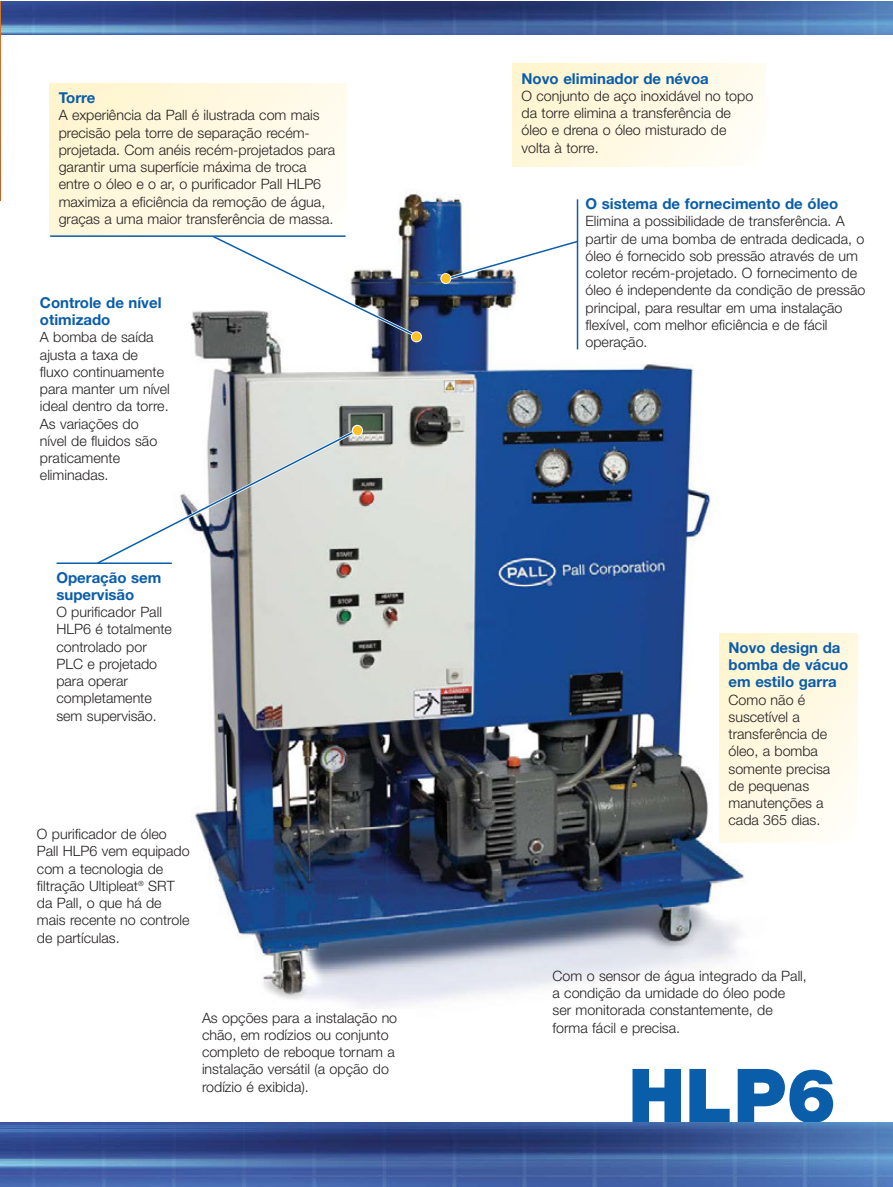
<style>
.page{position:relative;width:893px;height:1187px;background:#fff}
.page>*{position:absolute;margin:0;border:0;box-sizing:border-box;transform-origin:0 0}
.t1{font:900 75px "Helvetica Neue";color:#0a5da9}
.t2{font:700 15px/17.2px "Helvetica Neue";color:#0a5da9}
.t3{font:300 14.25px/17.2px "Helvetica Neue";color:#231f20}
</style>
<div class="page">
<img style="left:191px;top:166px;width:580px;height:842px">
<img style="left:0;top:1122px;width:892px;height:64px">
<img style="left:1px;top:1px;width:891px;height:34px">
<svg style="left:513px;top:64px;width:252px;height:102px"></svg>
<svg style="left:720px;top:633px;width:138px;height:209px;background:#fff8e2"></svg>
<svg style="left:98px;top:425px;width:265px;height:143px"></svg>
<div style="left:353px;top:426px;width:9px;height:9px;background:#ffc222;border-radius:50%"></div>
<img style="left:440px;top:237px;width:142px;height:47px">
<div style="left:441px;top:274px;width:9px;height:9px;background:#ffc222;border-radius:50%"></div>
<svg style="left:50px;top:83px;width:372px;height:259px"></svg>
<div style="left:412px;top:332px;width:9px;height:9px;background:#ffc222;border-radius:50%"></div>
<hr style="left:57px;top:562px;width:115px;height:2px;background:#0a5da9">
<hr style="left:577px;top:199px;width:1px;height:150px;background:#0a5da9">
<hr style="left:50px;top:235px;width:296px;height:2px;background:#0a5da9">
<img style="left:0;top:1px;width:1px;height:199px">
<p class="t2" style="left:59px;top:90px;width:38px">Torre</p>
<p class="t3" style="left:59px;top:108px;width:278px">A experiência da Pall é ilustrada com mais precisão pela torre de separação recém&shy;projetada. Com anéis recém-projetados para garantir uma superfície máxima de troca entre o óleo e o ar, o purificador Pall HLP6 maximiza a eficiência da remoção de água, graças a uma maior transferência de massa.</p>
<p class="t2" style="left:40px;top:295px;width:123px">Controle de nível otimizado</p>
<p class="t3" style="left:40px;top:330px;width:131px">A bomba de saída ajusta a taxa de fluxo continuamente para manter um nível ideal dentro da torre.<br>As variações do<br>nível de fluidos são praticamente eliminadas.</p>
<p class="t2" style="left:56px;top:570px;width:107px">Operação sem supervisão</p>
<p class="t3" style="left:56px;top:604px;width:117px">O purificador Pall<br>HLP6 é totalmente controlado por<br>PLC e projetado para operar completamente sem supervisão.</p>
<p class="t3" style="left:37px;top:826px;width:154px">O purificador de óleo<br>Pall HLP6 vem equipado com a tecnologia de filtração Ultipleat<sup>®</sup> SRT da Pall, o que há de mais recente no controle de partículas.</p>
<p class="t3" style="left:202px;top:1010px;width:197px">As opções para a instalação no chão, em rodízios ou conjunto completo de reboque tornam a instalação versátil (a opção do rodízio é exibida).</p>
<p class="t2" style="left:522px;top:71px;width:189px">Novo eliminador de névoa</p>
<p class="t3" style="left:522px;top:89px;width:233px">O conjunto de aço inoxidável no topo da torre elimina a transferência de óleo e drena o óleo misturado de volta à torre.</p>
<p class="t2" style="left:586px;top:196px;width:254px">O sistema de fornecimento de óleo</p>
<p class="t3" style="left:586px;top:214px;width:281px">Elimina a possibilidade de transferência. A partir de uma bomba de entrada dedicada, o óleo é fornecido sob pressão através de um coletor recém-projetado. O fornecimento de óleo é independente da condição de pressão principal, para resultar em uma instalação flexível, com melhor eficiência e de fácil operação.</p>
<p class="t2" style="left:729px;top:640px;width:121px">Novo design da bomba de vácuo em estilo garra</p>
<p class="t3" style="left:729px;top:692px;width:103px">Como não é suscetível a transferência de óleo, a bomba somente precisa de pequenas manutenções a cada 365 dias.</p>
<p class="t3" style="left:553px;top:968px;width:256px">Com o sensor de água integrado da Pall, a condição da umidade do óleo pode ser monitorada constantemente, de forma fácil e precisa.</p>
<h1 class="t1" style="left:628px;top:1068px;width:210px">HLP6</h1>
</div>
